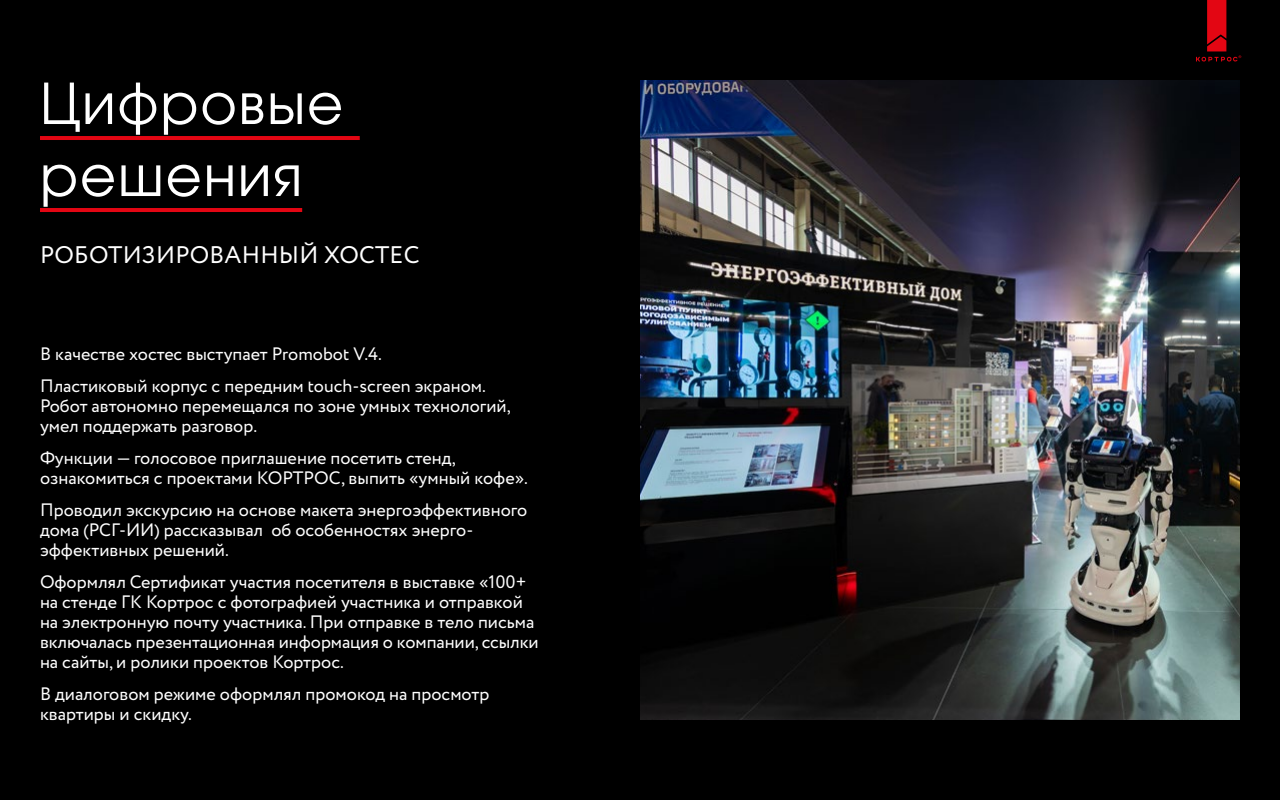
<style>
.page{position:relative;width:1280px;height:800px;background:#000}
.page>*{position:absolute;margin:0;border:0;box-sizing:border-box;transform-origin:0 0}
.t1{font:56px/72px "Avant Garde Gothic C";letter-spacing:.03em;color:#fff}
.t2{font:24px "Circe";letter-spacing:.01em;color:#fff}
.t3{font:18px/20px "Circe";color:#fff}
</style>
<div class="page">
<svg style="left:1196px;top:0;width:45px;height:61px"></svg>
<img style="left:640px;top:80px;width:600px;height:640px">
<hr style="left:40px;top:136px;width:320px;height:4px;background:#e30613">
<hr style="left:40px;top:208px;width:262px;height:4px;background:#e30613">
<h1 class="t1" style="left:40px;top:67px;width:305px">Цифровые решения</h1>
<h2 class="t2" style="left:40px;top:238px;width:381px">РОБОТИЗИРОВАННЫЙ ХОСТЕС</h2>
<p class="t3" style="left:40px;top:338px;width:447px;line-height:32px">В качестве хостес выступает Promobot V.4.<br>Пластиковый корпус с передним touch-screen экраном.</p>
<p class="t3" style="left:40px;top:396px;width:472px">Робот автономно перемещался по зоне умных технологий, умел поддержать разговор.</p>
<p class="t3" style="left:40px;top:448px;width:490px">Функции — голосовое приглашение посетить стенд, ознакомиться с проектами КОРТРОС, выпить «умный кофе».</p>
<p class="t3" style="left:40px;top:500px;width:489px">Проводил экскурсию на основе макета энергоэффективного дома (РСГ-ИИ) рассказывал об особенностях энерго&shy;эффективных решений.</p>
<p class="t3" style="left:40px;top:572px;width:500px">Оформлял Сертификат участия посетителя в выставке «100+ на стенде ГК Кортрос с фотографией участника и отправкой на электронную почту участника. При отправке в тело письма включалась презентационная информация о компании, ссылки на сайты, и ролики проектов Кортрос.</p>
<p class="t3" style="left:40px;top:684px;width:451px">В диалоговом режиме оформлял промокод на просмотр квартиры и скидку.</p>
</div>
